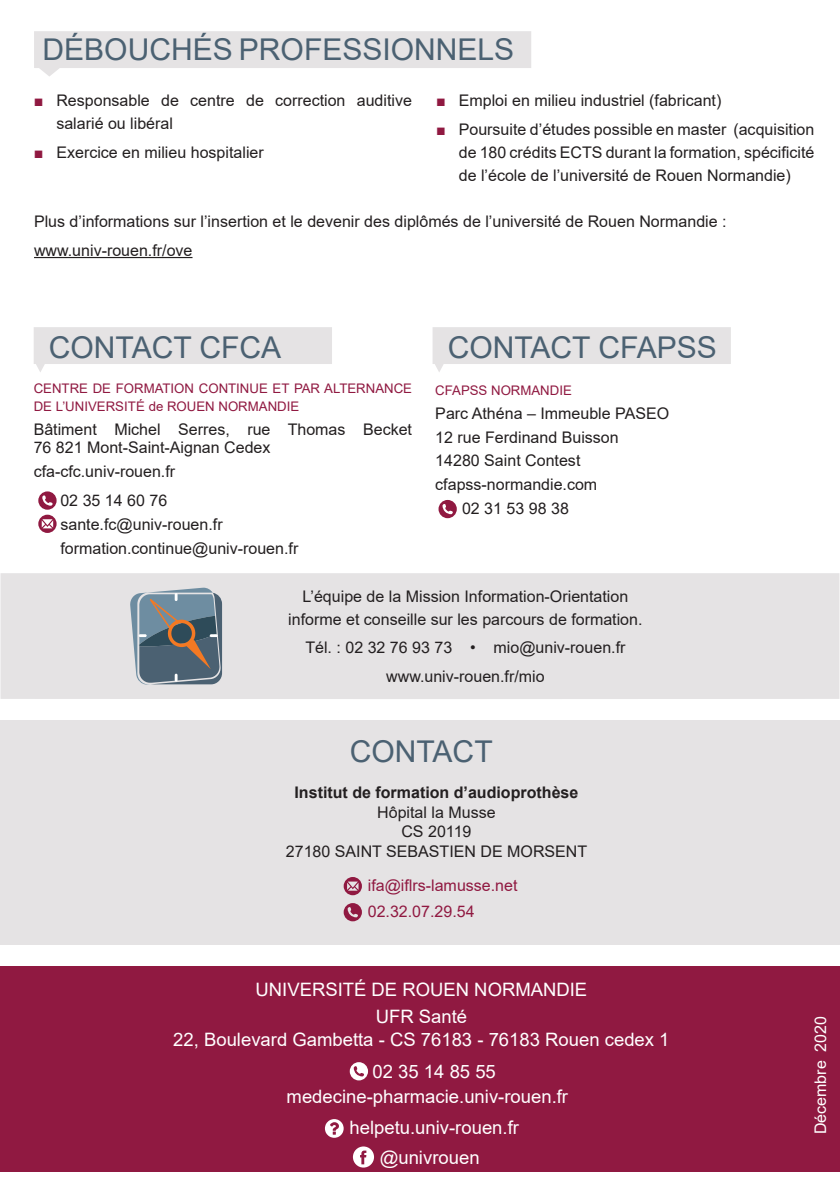
<style>
.page{position:relative;width:840px;height:1191px;background:#fff}
.page>*{position:absolute;margin:0;border:0;box-sizing:border-box;transform-origin:0 0}
.t1{font:30px "Arial";color:#4b6172}
.t2{font:18.4px "Arial";color:#fff}
.t3{font:16px/23px "Arial";color:#231f20}
.t4{font:16px "Arial";color:#901941}
.t5{font:700 16px "Arial";color:#231f20}
.t6{font:16px "Arial";color:#fff}
.t7{font:13.2px/18px "Arial";color:#901941}
.s1{color:#901941}
</style>
<div class="page">
<div style="left:0;top:720px;width:839px;height:225px;background:#e5e3e4"></div>
<div style="left:0;top:966px;width:839px;height:205px;background:#901941"></div>
<svg style="left:353px;top:1146px;width:21px;height:21px"></svg>
<svg style="left:343px;top:877px;width:19px;height:18px"></svg>
<svg style="left:34px;top:31px;width:497px;height:45px"></svg>
<svg style="left:343px;top:903px;width:19px;height:18px"></svg>
<svg style="left:349px;top:1062px;width:19px;height:18px"></svg>
<svg style="left:325px;top:1119px;width:18px;height:18px"></svg>
<div style="left:0;top:573px;width:839px;height:126px;background:#e5e3e4"></div>
<svg style="left:130px;top:587px;width:92px;height:97px;background:#73818a"></svg>
<svg style="left:34px;top:327px;width:298px;height:45px"></svg>
<svg style="left:432px;top:327px;width:298px;height:45px"></svg>
<svg style="left:438px;top:500px;width:18px;height:18px"></svg>
<svg style="left:38px;top:491px;width:19px;height:42px"></svg>
<hr style="left:34px;top:257px;width:158px;height:1px;background:#231f20">
<p class="t1" style="left:43px;top:29px;width:473px">DÉBOUCHÉS PROFESSIONNELS</p>
<p class="t3" style="left:56px;top:89px;width:357px;text-indent:-23px"><span class="s1">■</span> Responsable de centre de correction auditive salarié ou libéral</p>
<p class="t3" style="left:34px;top:140px;width:231px"><span class="s1">■</span> Exercice en milieu hospitalier</p>
<p class="t3" style="left:436px;top:89px;width:286px"><span class="s1">■</span> Emploi en milieu industriel (fabricant)</p>
<p class="t3" style="left:458px;top:117px;width:357px;text-align:justify;text-indent:-23px"><span class="s1">■</span> Poursuite d’études possible en master (acquisition de 180 crédits ECTS durant la formation, spécificité de l’école de l’université de Rouen Normandie)</p>
<p class="t3" style="left:34px;top:210px;width:693px">Plus d’informations sur l’insertion et le devenir des diplômés de l’université de Rouen Normandie :</p>
<p class="t3" style="left:34px;top:239px;width:160px">www.univ-rouen.fr/ove</p>
<p class="t1" style="left:49px;top:326px;width:234px">CONTACT CFCA</p>
<p class="t1" style="left:447px;top:326px;width:270px">CONTACT CFAPSS</p>
<p class="t7" style="left:34px;top:379px;width:379px">CENTRE DE FORMATION CONTINUE ET PAR ALTERNANCE<br>DE L’UNIVERSITÉ de ROUEN NORMANDIE</p>
<p class="t3" style="left:34px;top:420px;width:379px;line-height:18px">Bâtiment Michel Serres, rue Thomas Becket<br>76 821 Mont-Saint-Aignan Cedex</p>
<p class="t3" style="left:34px;top:459px;width:143px">cfa-cfc.univ-rouen.fr</p>
<p class="t3" style="left:60px;top:489px;width:108px">02 35 14 60 76</p>
<p class="t3" style="left:60px;top:513px;width:164px">sante.fc@univ-rouen.fr</p>
<p class="t3" style="left:60px;top:536px;width:239px">formation.continue@univ-rouen.fr</p>
<p class="t7" style="left:435px;top:381px;width:138px">CFAPSS NORMANDIE</p>
<p class="t3" style="left:435px;top:402px;width:235px">Parc Athéna – Immeuble PASEO</p>
<p class="t3" style="left:435px;top:425px;width:185px">12 rue Ferdinand Buisson</p>
<p class="t3" style="left:435px;top:449px;width:146px">14280 Saint Contest</p>
<p class="t3" style="left:435px;top:473px;width:163px">cfapss-normandie.com</p>
<p class="t3" style="left:462px;top:496px;width:108px">02 31 53 98 38</p>
<p class="t3" style="left:288px;top:584px;width:355px;text-align:center">L’équipe de la Mission Information-Orientation informe et conseille sur les parcours de formation.</p>
<p class="t3" style="left:305px;top:636px;width:321px">Tél. : 02 32 76 93 73 • mio@univ-rouen.fr</p>
<p class="t3" style="left:386px;top:665px;width:160px">www.univ-rouen.fr/mio</p>
<p class="t1" style="left:349px;top:730px;width:144px">CONTACT</p>
<p class="t5" style="left:294px;top:781px;width:285px">Institut de formation d’audioprothèse</p>
<p class="t3" style="left:377px;top:800px;width:120px">Hôpital la Musse</p>
<p class="t3" style="left:401px;top:820px;width:71px">CS 20119</p>
<p class="t3" style="left:286px;top:840px;width:303px">27180 SAINT SEBASTIEN DE MORSENT</p>
<p class="t4" style="left:367px;top:874px;width:151px">ifa@iflrs-lamusse.net</p>
<p class="t4" style="left:367px;top:900px;width:108px">02.32.07.29.54</p>
<p class="t2" style="left:255px;top:976px;width:333px">UNIVERSITÉ DE ROUEN NORMANDIE</p>
<p class="t2" style="left:375px;top:1004px;width:93px">UFR Santé</p>
<p class="t2" style="left:173px;top:1026px;width:497px">22, Boulevard Gambetta - CS 76183 - 76183 Rouen cedex 1</p>
<p class="t2" style="left:372px;top:1059px;width:125px">02 35 14 85 55</p>
<p class="t2" style="left:286px;top:1084px;width:283px">medecine-pharmacie.univ-rouen.fr</p>
<p class="t2" style="left:349px;top:1115px;width:171px">helpetu.univ-rouen.fr</p>
<p class="t2" style="left:379px;top:1144px;width:101px">@univrouen</p>
<p class="t6" style="left:809px;top:1134px;width:120px;rotate:-90deg">Décembre 2020</p>
</div>
